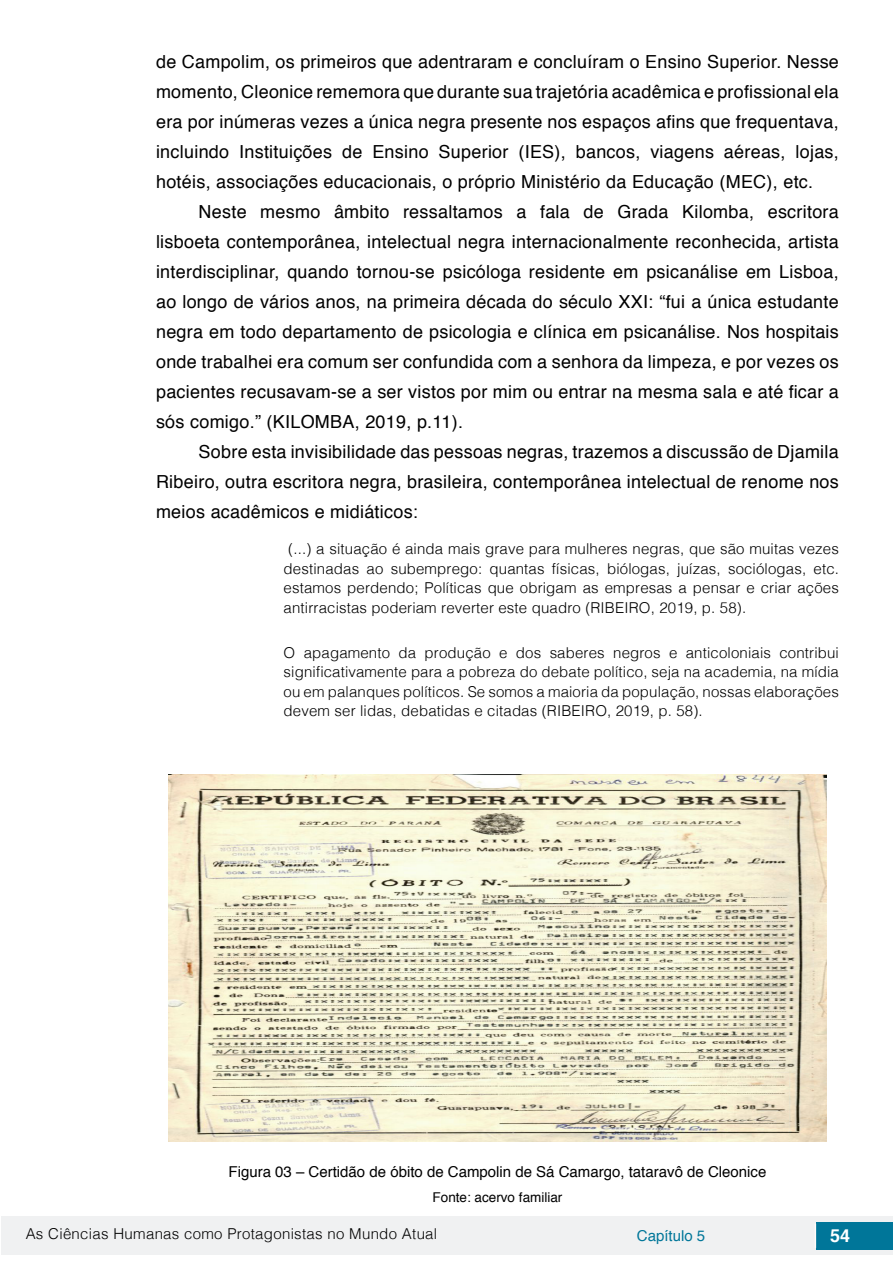
<style>
.page{position:relative;width:893px;height:1263px;background:#fff}
.page>*{position:absolute;margin:0;border:0;box-sizing:border-box;transform-origin:0 0}
.txt{font:18px/30px "Helvetica";letter-spacing:.015em;color:#000;text-align:justify}
.t1{font:700 18px "Helvetica";color:#fff}
.citacoes{font:300 15px/19.5px "Helvetica";letter-spacing:.01em;color:#000;text-align:justify}
.info_tab_gra_imag{font:15px "Helvetica";color:#000}
.t2{font:15px "Helvetica";color:#007699}
.fonte_tab_gra_imag{font:13.5px "Helvetica";color:#000}
</style>
<div class="page">
<div style="left:1px;top:1216px;width:891px;height:38px;background:#f0f1f2"></div>
<div style="left:816px;top:1222px;width:77px;height:27px;background:#007699"></div>
<svg style="left:815px;top:1224px;width:1px;height:24px"></svg>
<img style="left:169px;top:775px;width:657px;height:367px">
<p class="txt" style="left:156px;top:47px;width:684px">de Campolim, os primeiros que adentraram e concluíram o Ensino Superior. Nesse momento, Cleonice rememora que durante sua trajetória acadêmica e profissional ela era por inúmeras vezes a única negra presente nos espaços afins que frequentava, incluindo Instituições de Ensino Superior (IES), bancos, viagens aéreas, lojas, hotéis, associações educacionais, o próprio Ministério da Educação (MEC), etc.</p>
<p class="txt" style="left:156px;top:197px;width:684px;text-indent:43px">Neste mesmo âmbito ressaltamos a fala de Grada Kilomba, escritora lisboeta contemporânea, intelectual negra internacionalmente reconhecida, artista interdisciplinar, quando tornou-se psicóloga residente em psicanálise em Lisboa, ao longo de vários anos, na primeira década do século XXI: “fui a única estudante negra em todo departamento de psicologia e clínica em psicanálise. Nos hospitais onde trabalhei era comum ser confundida com a senhora da limpeza, e por vezes os pacientes recusavam-se a ser vistos por mim ou entrar na mesma sala e até ficar a sós comigo.” (KILOMBA, 2019, p.11).</p>
<p class="txt" style="left:156px;top:437px;width:684px;text-indent:43px">Sobre esta invisibilidade das pessoas negras, trazemos a discussão de Djamila Ribeiro, outra escritora negra, brasileira, contemporânea intelectual de renome nos meios acadêmicos e midiáticos:</p>
<p class="citacoes" style="left:284px;top:538px;width:557px;text-indent:5px">(...) a situação é ainda mais grave para mulheres negras, que são muitas vezes destinadas ao subemprego: quantas físicas, biólogas, juízas, sociólogas, etc. estamos perdendo; Políticas que obrigam as empresas a pensar e criar ações antirracistas poderiam reverter este quadro (RIBEIRO, 2019, p. 58).</p>
<p class="citacoes" style="left:284px;top:641px;width:557px">O apagamento da produção e dos saberes negros e anticoloniais contribui significativamente para a pobreza do debate político, seja na academia, na mídia ou em palanques políticos. Se somos a maioria da população, nossas elaborações devem ser lidas, debatidas e citadas (RIBEIRO, 2019, p. 58).</p>
<p class="info_tab_gra_imag" style="left:229px;top:1160px;width:539px">Figura 03 – Certidão de óbito de Campolin de Sá Camargo, tataravô de Cleonice</p>
<p class="fonte_tab_gra_imag" style="left:433px;top:1186px;width:131px">Fonte: acervo familiar</p>
<p class="citacoes" style="left:26px;top:1223px;width:413px">As Ciências Humanas como Protagonistas no Mundo Atual</p>
<p class="t2" style="left:637px;top:1224px;width:70px">Capítulo 5</p>
<p class="t1" style="left:830px;top:1221px;width:22px">54</p>
</div>
